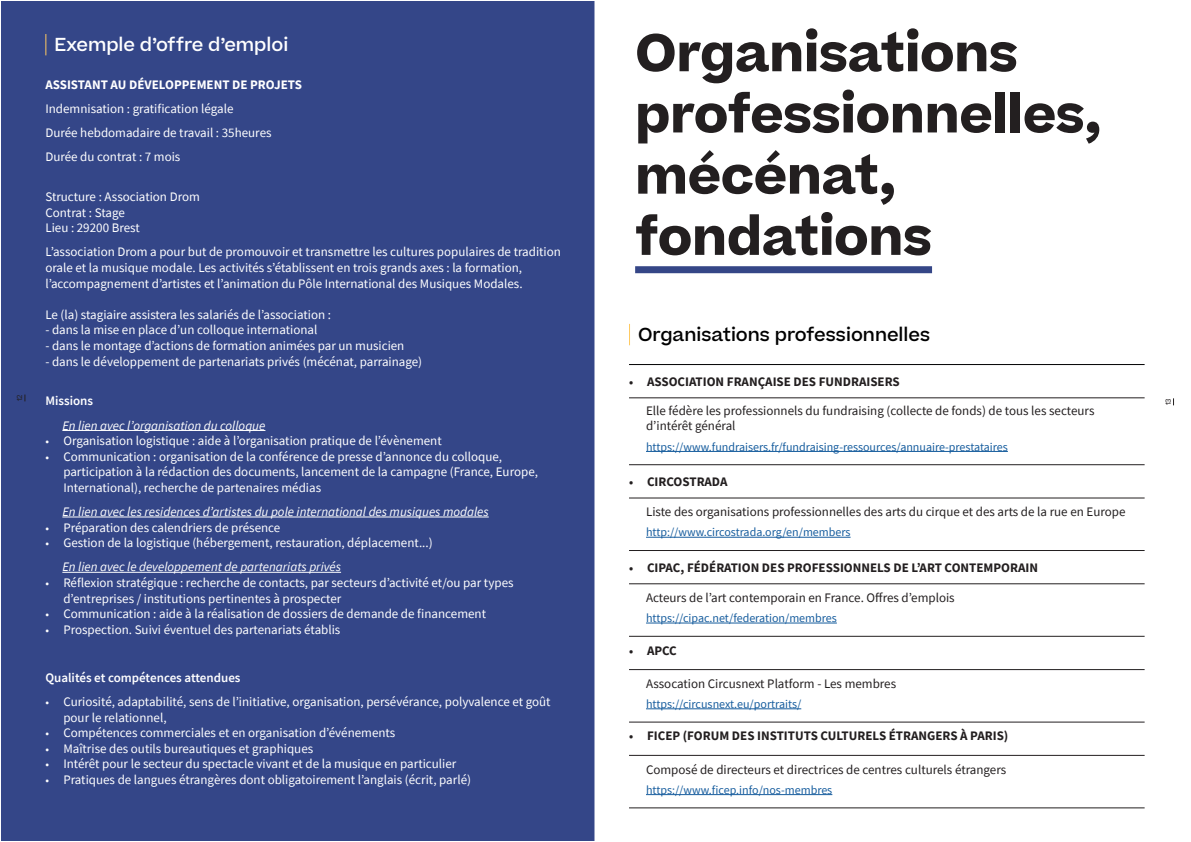
<style>
.page{position:relative;width:1191px;height:842px;background:#fff}
.page>*{position:absolute;margin:0;border:0;box-sizing:border-box;transform-origin:0 0}
.Titre_chapitre_Perspective{font:700 51px/61.2px "Beatrice";letter-spacing:-.01em;color:#231f20}
.t1{font:500 18px "Beatrice";color:#000001}
.t2{font:500 18px "Beatrice";color:#fff}
.t3{font:13px/15.6px "Source Sans Pro";color:#fff}
.t4{font:13px/15.6px "Source Sans Pro";color:#231f20}
.t5{font:700 13px "Source Sans Pro";color:#231f20}
.t6{font:italic 13px "Source Sans Pro";color:#fff}
.t7{font:600 13px "Source Sans Pro";color:#fff}
.t8{font:700 13px "Source Sans Pro";color:#fff}
.t9{font:12px "Source Sans Pro";color:#175d9e}
.t10{font:7px "Beatrice";color:#231f20}
.s1{font-size:12px}
</style>
<div class="page">
<div style="left:0;top:1px;width:595px;height:840px;background:#344688"></div>
<svg style="left:45px;top:34px;width:1px;height:21px"></svg>
<hr style="left:62px;top:430px;width:203px;height:1px;background:#fff">
<hr style="left:62px;top:517px;width:427px;height:1px;background:#fff">
<hr style="left:62px;top:572px;width:279px;height:1px;background:#fff">
<div style="left:635px;top:266px;width:297px;height:7px;background:#354687"></div>
<hr style="left:629px;top:398px;width:515px;height:1px;background:#231f20">
<hr style="left:629px;top:464px;width:515px;height:1px;background:#231f20">
<hr style="left:629px;top:498px;width:515px;height:1px;background:#231f20">
<hr style="left:629px;top:550px;width:515px;height:1px;background:#231f20">
<hr style="left:629px;top:583px;width:515px;height:1px;background:#231f20">
<hr style="left:629px;top:636px;width:515px;height:1px;background:#231f20">
<hr style="left:629px;top:669px;width:515px;height:1px;background:#231f20">
<hr style="left:629px;top:722px;width:515px;height:1px;background:#231f20">
<hr style="left:629px;top:755px;width:515px;height:1px;background:#231f20">
<hr style="left:629px;top:808px;width:515px;height:1px;background:#231f20">
<hr style="left:629px;top:364px;width:515px;height:1px;background:#000002">
<hr style="left:646px;top:451px;width:362px;height:1px;background:#175d9e">
<hr style="left:646px;top:537px;width:204px;height:1px;background:#175d9e">
<hr style="left:646px;top:623px;width:191px;height:1px;background:#175d9e">
<hr style="left:646px;top:708px;width:155px;height:1px;background:#175d9e">
<hr style="left:646px;top:794px;width:186px;height:1px;background:#175d9e">
<svg style="left:629px;top:324px;width:1px;height:21px"></svg>
<p class="Titre_chapitre_Perspective" style="left:635px;top:22px;width:468px">Organisations professionnelles, mécénat, fondations</p>
<p class="t2" style="left:54px;top:33px;width:235px">Exemple d’offre d’emploi</p>
<p class="t8" style="left:45px;top:76px;width:258px">ASSISTANT AU DÉVELOPPEMENT DE PROJETS</p>
<p class="t3" style="left:45px;top:101px;width:190px">Indemnisation : gratification légale</p>
<p class="t3" style="left:45px;top:125px;width:228px">Durée hebdomadaire de travail : 35heures</p>
<p class="t3" style="left:45px;top:149px;width:136px">Durée du contrat : 7 mois</p>
<p class="t3" style="left:45px;top:189px;width:156px">Structure : Association Drom</p>
<p class="t3" style="left:45px;top:205px;width:81px">Contrat : Stage</p>
<p class="t3" style="left:45px;top:220px;width:96px">Lieu : 29200 Brest</p>
<p class="t3" style="left:45px;top:244px;width:517px">L’association Drom a pour but de promouvoir et transmettre les cultures populaires de tradition orale et la musique modale. Les activités s’établissent en trois grands axes : la formation, l’accompagnement d’artistes et l’animation du Pôle International des Musiques Modales.</p>
<p class="t3" style="left:45px;top:307px;width:287px">Le (la) stagiaire assistera les salariés de l’association :</p>
<p class="t3" style="left:45px;top:322px;width:273px">- dans la mise en place d’un colloque international</p>
<p class="t3" style="left:45px;top:338px;width:360px">- dans le montage d’actions de formation animées par un musicien</p>
<p class="t3" style="left:45px;top:353px;width:378px">- dans le développement de partenariats privés (mécénat, parrainage)</p>
<p class="t7" style="left:45px;top:392px;width:49px">Missions</p>
<p class="t6" style="left:62px;top:417px;width:204px">En lien avec l’organisation du colloque</p>
<p class="t3" style="left:45px;top:433px;width:398px"><span class="s1">•</span> Organisation logistique : aide à l’organisation pratique de l’évènement</p>
<p class="t3" style="left:63px;top:448px;width:476px;text-indent:-18px"><span class="s1">•</span> Communication : organisation de la conférence de presse d’annonce du colloque, participation à la rédaction des documents, lancement de la campagne (France, Europe,<br>International), recherche de partenaires médias</p>
<p class="t6" style="left:62px;top:503px;width:428px">En lien avec les residences d’artistes du pole international des musiques modales</p>
<p class="t3" style="left:45px;top:519px;width:236px"><span class="s1">•</span> Préparation des calendriers de présence</p>
<p class="t3" style="left:45px;top:535px;width:389px"><span class="s1">•</span> Gestion de la logistique (hébergement, restauration, déplacement...)</p>
<p class="t6" style="left:62px;top:559px;width:280px">En lien avec le developpement de partenariats privés</p>
<p class="t3" style="left:63px;top:575px;width:452px;text-indent:-18px"><span class="s1">•</span> Réflexion stratégique : recherche de contacts, par secteurs d’activité et/ou par types d’entreprises / institutions pertinentes à prospecter</p>
<p class="t3" style="left:45px;top:606px;width:442px"><span class="s1">•</span> Communication : aide à la réalisation de dossiers de demande de financement</p>
<p class="t3" style="left:45px;top:621px;width:296px"><span class="s1">•</span> Prospection. Suivi éventuel des partenariats établis</p>
<p class="t7" style="left:45px;top:669px;width:197px">Qualités et compétences attendues</p>
<p class="t3" style="left:63px;top:694px;width:489px;text-indent:-18px"><span class="s1">•</span> Curiosité, adaptabilité, sens de l’initiative, organisation, persévérance, polyvalence et goût pour le relationnel,</p>
<p class="t3" style="left:45px;top:725px;width:351px"><span class="s1">•</span> Compétences commerciales et en organisation d’événements</p>
<p class="t3" style="left:45px;top:741px;width:269px"><span class="s1">•</span> Maîtrise des outils bureautiques et graphiques</p>
<p class="t3" style="left:45px;top:756px;width:412px"><span class="s1">•</span> Intérêt pour le secteur du spectacle vivant et de la musique en particulier</p>
<p class="t3" style="left:45px;top:772px;width:427px"><span class="s1">•</span> Pratiques de langues étrangères dont obligatoirement l’anglais (écrit, parlé)</p>
<p class="t1" style="left:638px;top:323px;width:294px">Organisations professionnelles</p>
<p class="t5" style="left:629px;top:373px;width:272px"><span class="s1">•</span> ASSOCIATION FRANÇAISE DES FUNDRAISERS</p>
<p class="t4" style="left:646px;top:403px;width:450px">Elle fédère les professionnels du fundraising (collecte de fonds) de tous les secteurs d’intérêt général</p>
<p class="t9" style="left:646px;top:439px;width:363px">https://www.fundraisers.fr/fundraising-ressources/annuaire-prestataires</p>
<p class="t5" style="left:629px;top:472px;width:100px"><span class="s1">•</span> CIRCOSTRADA</p>
<p class="t4" style="left:646px;top:504px;width:481px">Liste des organisations professionnelles des arts du cirque et des arts de la rue en Europe</p>
<p class="t9" style="left:646px;top:525px;width:206px">http://www.circostrada.org/en/members</p>
<p class="t5" style="left:629px;top:559px;width:410px"><span class="s1">•</span> CIPAC, FÉDÉRATION DES PROFESSIONNELS DE L’ART CONTEMPORAIN</p>
<p class="t4" style="left:646px;top:590px;width:310px">Acteurs de l’art contemporain en France. Offres d’emplois</p>
<p class="t9" style="left:646px;top:610px;width:192px">https://cipac.net/federation/membres</p>
<p class="t5" style="left:629px;top:641px;width:49px"><span class="s1">•</span> APCC</p>
<p class="t4" style="left:646px;top:676px;width:252px">Assocation Circusnext Platform - Les membres</p>
<p class="t9" style="left:646px;top:696px;width:157px">https://circusnext.eu/portraits/</p>
<p class="t5" style="left:629px;top:727px;width:381px"><span class="s1">•</span> FICEP (FORUM DES INSTITUTS CULTURELS ÉTRANGERS À PARIS)</p>
<p class="t4" style="left:646px;top:761px;width:362px">Composé de directeurs et directrices de centres culturels étrangers</p>
<p class="t9" style="left:646px;top:782px;width:188px">https://www.ficep.info/nos-membres</p>
<p class="t10" style="left:15px;top:401px;width:8px;rotate:-90deg">12</p>
<p class="t10" style="left:15px;top:405px;width:8px;rotate:-90deg">12</p>
<p class="t10" style="left:1163px;top:405px;width:8px;rotate:-90deg">13</p>
</div>
